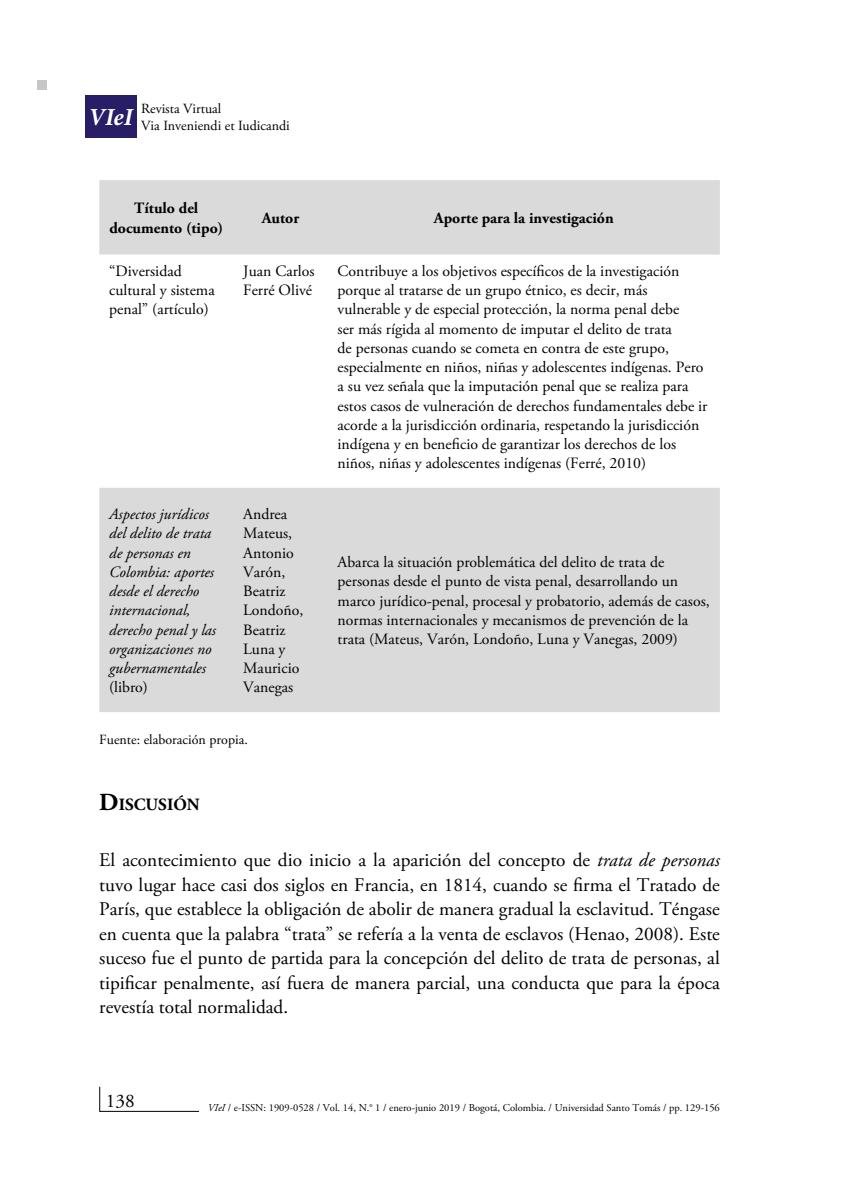
<style>
.page{position:relative;width:844px;height:1191px;background:#fff}
.page>*{position:absolute;margin:0;border:0;box-sizing:border-box;transform-origin:0 0}
.t1{font:19.25px/24.5px "Adobe Garamond Pro";color:#000;text-align:justify}
.t2{font:700 17.15px "Adobe Garamond Pro";color:#000}
.t3{font:15.75px/19.2px "Adobe Garamond Pro";color:#000}
.t4{font:italic 15.75px/19.2px "Adobe Garamond Pro";color:#000}
.t5{font:700 15.75px/19.2px "Adobe Garamond Pro";color:#000;text-align:center}
.t6{font:14px/17.3px "Adobe Garamond Pro";color:#000}
.t7{font:10.5px "Adobe Garamond Pro";color:#000}
.s1{font-size:24.5px}
.s2{font-style:italic}
</style>
<div class="page">
<svg style="left:99px;top:1086px;width:100px;height:26px"></svg>
<div style="left:37px;top:81px;width:9px;height:9px;background:#c6c6c6"></div>
<div style="left:85px;top:95px;width:51px;height:43px;background:#281d67"></div>
<svg style="left:99px;top:180px;width:620px;height:532px;fill:#dadada"></svg>
<p class="t6" style="left:88px;top:100px;width:203px;text-indent:53px">Revista Virtual<br><sup>VIeI</sup> Via Inveniendi et Iudicandi</p>
<p class="t5" style="left:109px;top:199px;width:115px">Título del documento (tipo)</p>
<p class="t5" style="left:262px;top:209px;width:39px">Autor</p>
<p class="t5" style="left:434px;top:209px;width:181px">Aporte para la investigación</p>
<p class="t3" style="left:109px;top:262px;width:107px">“Diversidad cultural y sistema penal” (artículo)</p>
<p class="t3" style="left:243px;top:262px;width:73px">Juan Carlos<br>Ferré Olivé</p>
<p class="t3" style="left:337px;top:262px;width:371px">Contribuye a los objetivos específicos de la investigación porque al tratarse de un grupo étnico, es decir, más vulnerable y de especial protección, la norma penal debe<br>ser más rígida al momento de imputar el delito de trata<br>de personas cuando se cometa en contra de este grupo, especialmente en niños, niñas y adolescentes indígenas. Pero a su vez señala que la imputación penal que se realiza para estos casos de vulneración de derechos fundamentales debe ir acorde a la jurisdicción ordinaria, respetando la jurisdicción indígena y en beneficio de garantizar los derechos de los niños, niñas y adolescentes indígenas (Ferré, 2010)</p>
<p class="t4" style="left:109px;top:505px;width:108px">Aspectos jurídicos del delito de trata de personas en<br>Colombia: aportes desde el derecho internacional, derecho penal y las organizaciones no gubernamentales</p>
<p class="t3" style="left:109px;top:678px;width:40px">(libro)</p>
<p class="t3" style="left:243px;top:505px;width:62px">Andrea<br>Mateus,<br>Antonio<br>Varón,<br>Beatriz<br>Londoño,<br>Beatriz<br>Luna y<br>Mauricio<br>Vanegas</p>
<p class="t3" style="left:337px;top:553px;width:373px">Abarca la situación problemática del delito de trata de personas desde el punto de vista penal, desarrollando un marco jurídico-penal, procesal y probatorio, además de casos, normas internacionales y mecanismos de prevención de la trata (Mateus, Varón, Londoño, Luna y Vanegas, 2009)</p>
<p class="t6" style="left:99px;top:731px;width:150px">Fuente: elaboración propia.</p>
<p class="t2" style="left:99px;top:794px;width:102px"><span class="s1">D</span>ISCUSIÓN</p>
<p class="t1" style="left:99px;top:848px;width:622px">El acontecimiento que dio inicio a la aparición del concepto de <span class="s2">trata de personas </span>tuvo lugar hace casi dos siglos en Francia, en 1814, cuando se firma el Tratado de París, que establece la obligación de abolir de manera gradual la esclavitud. Téngase en cuenta que la palabra “trata” se refería a la venta de esclavos (Henao, 2008). Este suceso fue el punto de partida para la concepción del delito de trata de personas, al tipificar penalmente, así fuera de manera parcial, una conducta que para la época revestía total normalidad.</p>
<p class="t1" style="left:106px;top:1089px;width:30px">138</p>
<p class="t7" style="left:208px;top:1101px;width:513px"><span class="s2">VIeI</span> / e-ISSN: 1909-0528 / Vol. 14, N.° 1 / enero-junio 2019 / Bogotá, Colombia. / Universidad Santo Tomás / pp. 129-156</p>
</div>
